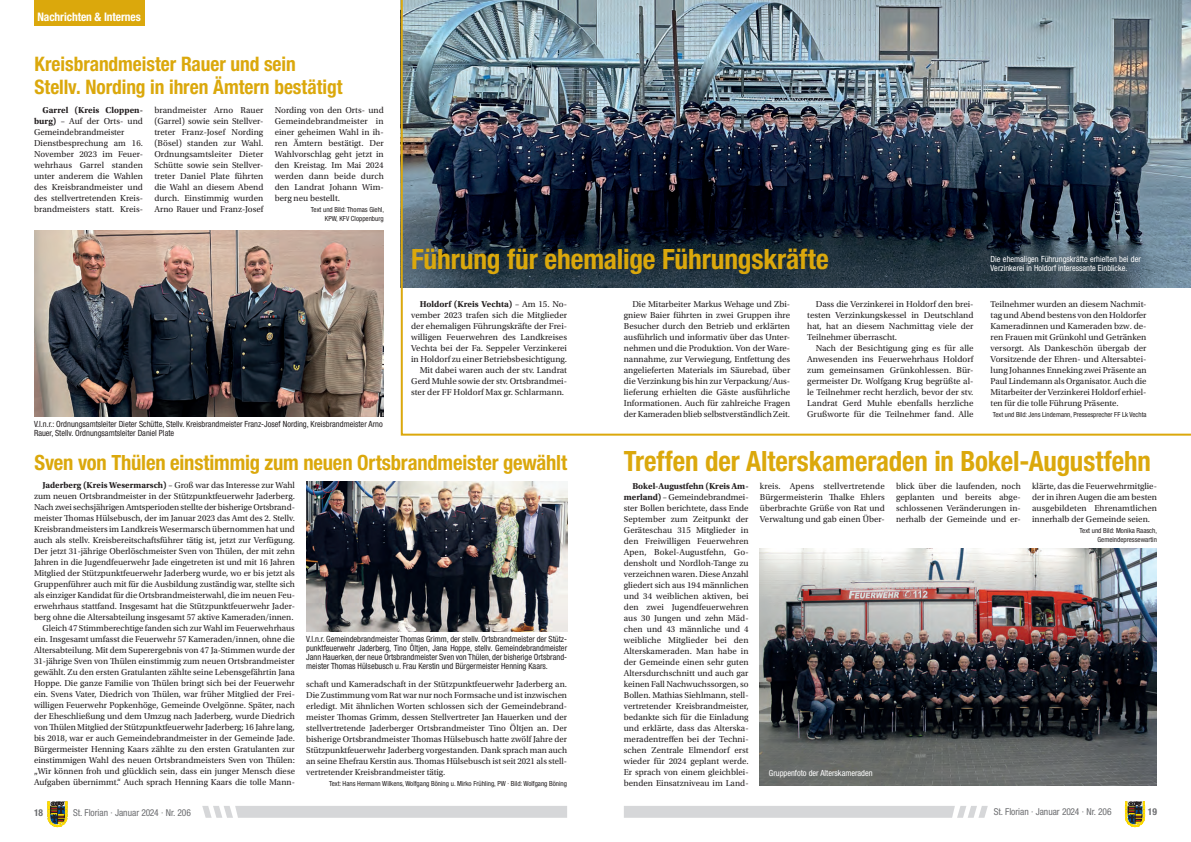
<style>
.page{position:relative;width:1191px;height:842px;background:#fff}
.page>*{position:absolute;margin:0;border:0;box-sizing:border-box;transform-origin:0 0}
.t1{font:700 condensed 28px "Helvetica Neue LT Std";letter-spacing:-.005em;color:#dba80c;scale:.96 1}
.t2{font:700 condensed 28px "Helvetica Neue LT Std";letter-spacing:-.005em;color:#dba80c}
.t3{font:700 condensed 21px "Helvetica Neue LT Std";letter-spacing:-.01em;color:#dba80c}
.t4{font:700 condensed 20px/23px "Helvetica Neue LT Std";letter-spacing:-.005em;color:#dba80c}
.t5{font:700 condensed 11.8px "Helvetica Neue LT Std";letter-spacing:-.005em;color:#fff}
.t6{font:condensed 9.5px "Helvetica Neue LT Std";color:#6c6d70}
.t7{font:700 condensed 9.5px "Helvetica Neue LT Std";color:#6c6d70}
.t8{font:9px/11px "Utopia Std";color:#231f20;text-align:justify}
.t9{font:700 9px "Utopia Std";color:#231f20}
.t10{font:condensed 8.5px/9px "Helvetica Neue LT Std";color:#231f20}
.t11{font:condensed 8.5px/9px "Helvetica Neue LT Std";color:#fff}
.t12{font:condensed 7px/9px "Helvetica Neue LT Std";color:#231f20;text-align:right}
.s1{font-weight:700}
.s2{font-weight:400}
</style>
<div class="page">
<div style="left:202px;top:806px;width:365px;height:12px;background:#d6d7d9"></div>
<div style="left:624px;top:806px;width:363px;height:12px;background:#d6d7d9"></div>
<svg style="left:47px;top:801px;width:20px;height:26px"></svg>
<svg style="left:1125px;top:801px;width:20px;height:26px"></svg>
<div style="left:34px;top:0;width:111px;height:26px;background:#dba80c"></div>
<img style="left:401px;top:0;width:790px;height:436px">
<img style="left:34px;top:231px;width:350px;height:185px">
<img style="left:760px;top:548px;width:397px;height:237px">
<img style="left:306px;top:481px;width:261px;height:150px">
<h3 class="t5" style="left:37px;top:9px;width:105px">Nachrichten &amp; Internes</h3>
<h3 class="t4" style="left:34px;top:52px;width:309px">Kreisbrandmeister Rauer und sein<br>Stellv. Nording in ihren Ämtern bestätigt</h3>
<p class="t8" style="left:34px;top:105px;width:111px;text-align:left;text-indent:9px"><span class="s1">Garrel (Kreis Cloppen&shy;burg)</span> – Auf der Orts- und<br>Gemeindebrandmeister<br>Dienstbesprechung am 16.<br>November 2023 im Feuer&shy;wehrhaus Garrel standen unter anderem die Wahlen des Kreisbrandmeister und des stellvertretenden Kreis&shy;brandmeisters statt. Kreis-</p>
<p class="t8" style="left:154px;top:105px;width:111px">brandmeister Arno Rauer (Garrel) sowie sein Stellver&shy;treter Franz-Josef Nording (Bösel) standen zur Wahl.<br>Ordnungsamtsleiter Dieter Schütte sowie sein Stellver&shy;treter Daniel Plate führten die Wahl an diesem Abend durch. Einstimmig wurden Arno Rauer und Franz-Josef</p>
<p class="t8" style="left:275px;top:105px;width:111px">Nording von den Orts- und Gemeindebrandmeister in einer geheimen Wahl in ih&shy;ren Ämtern bestätigt. Der Wahlvorschlag geht jetzt in den Kreistag. Im Mai 2024 werden dann beide durch den Landrat Johann Wim&shy;berg neu bestellt.</p>
<p class="t12" style="left:311px;top:205px;width:75px">Text und Bild: Thomas Giehl,<br>KPW, KFV Cloppenburg</p>
<p class="t10" style="left:34px;top:420px;width:350px">V.l.n.r.: Ordnungsamtsleiter Dieter Schütte, Stellv. Kreisbrandmeister Franz-Josef Nording, Kreisbrandmeister Arno<br>Rauer, Stellv. Ordnungsamtsleiter Daniel Plate</p>
<h1 class="t2" style="left:411px;top:242px;width:419px">Führung für ehemalige Führungskräfte</h1>
<p class="t11" style="left:990px;top:254px;width:152px">Die ehemaligen Führungskräfte erhielten bei der<br>Verzinkerei in Holdorf interessante Einblicke.</p>
<p class="t9" style="left:420px;top:299px;width:149px">Holdorf (Kreis Vechta) <span class="s2">– Am 15. No-</span></p>
<p class="t8" style="left:411px;top:310px;width:157px">vember 2023 trafen sich die Mitglieder</p>
<p class="t8" style="left:411px;top:321px;width:157px">der ehemaligen Führungskräfte der Frei-</p>
<p class="t8" style="left:411px;top:332px;width:157px">willigen Feuerwehren des Landkreises</p>
<p class="t8" style="left:411px;top:343px;width:157px">Vechta bei der Fa. Seppeler Verzinkerei</p>
<p class="t8" style="left:411px;top:354px;width:157px">in Holdorf zu einer Betriebsbesichtigung.</p>
<p class="t8" style="left:420px;top:365px;width:149px">Mit dabei waren auch der stv. Landrat</p>
<p class="t8" style="left:411px;top:376px;width:157px">Gerd Muhle sowie der stv. Ortsbrandmei-</p>
<p class="t8" style="left:411px;top:387px;width:154px">ster der FF Holdorf Max gr. Schlarmann.</p>
<p class="t8" style="left:624px;top:299px;width:168px;text-indent:9px">Die Mitarbeiter Markus Wehage und Zbi&shy;gniew Baier führten in zwei Gruppen ihre Besucher durch den Betrieb und erklärten ausführlich und informativ über das Unter&shy;nehmen und die Produktion. Von der Ware&shy;nannahme, zur Verwiegung, Entfettung des angelieferten Materials im Säurebad, über die Verzinkung bis hin zur Verpackung/Aus&shy;lieferung erhielten die Gäste ausführliche Informationen. Auch für zahlreiche Fragen der Kameraden blieb selbstverständlich Zeit.</p>
<p class="t8" style="left:807px;top:299px;width:168px;text-indent:9px">Dass die Verzinkerei in Holdorf den brei&shy;testen Verzinkungskessel in Deutschland hat, hat an diesem Nachmittag viele der Teilnehmer überrascht.</p>
<p class="t8" style="left:807px;top:343px;width:168px;text-indent:9px">Nach der Besichtigung ging es für alle Anwesenden ins Feuerwehrhaus Holdorf zum gemeinsamen Grünkohlessen. Bür&shy;germeister Dr. Wolfgang Krug begrüßte al&shy;le Teilnehmer recht herzlich, bevor der stv.<br>Landrat Gerd Muhle ebenfalls herzliche Grußworte für die Teilnehmer fand. Alle</p>
<p class="t8" style="left:990px;top:299px;width:157px">Teilnehmer wurden an diesem Nachmit&shy;tag und Abend bestens von den Holdorfer Kameradinnen und Kameraden bzw. de&shy;ren Frauen mit Grünkohl und Getränken versorgt. Als Dankeschön übergab der Vorsitzende der Ehren- und Altersabtei&shy;lung Johannes Enneking zwei Präsente an Paul Lindemann als Organisator. Auch die Mitarbeiter der Verzinkerei Holdorf erhiel&shy;ten für die tolle Führung Präsente.</p>
<p class="t12" style="left:993px;top:410px;width:155px">Text und Bild: Jens Lindemann, Pressesprecher FF Lk Vechta</p>
<h2 class="t3" style="left:34px;top:450px;width:534px">Sven von Thülen einstimmig zum neuen Ortsbrandmeister gewählt</h2>
<p class="t8" style="left:34px;top:480px;width:262px;text-align:right"><span class="s1">Jaderberg (Kreis Wesermarsch)</span> – Groß war das Interesse zur Wahl zum neuen Ortsbrandmeister in der Stützpunktfeuerwehr Jaderberg.<br>Nach zwei sechsjährigen Amtsperioden stellte der bisherige Ortsbrand&shy;meister Thomas Hülsebusch, der im Januar 2023 das Amt des 2. Stellv.<br>Kreisbrandmeisters im Landkreis Wesermarsch übernommen hat und auch als stellv. Kreisbereitschaftsführer tätig ist, jetzt zur Verfügung.<br>Der jetzt 31-jährige Oberlöschmeister Sven von Thülen, der mit zehn Jahren in die Jugendfeuerwehr Jade eingetreten ist und mit 16 Jahren Mitglied der Stützpunktfeuerwehr Jaderberg wurde, wo er bis jetzt als Gruppenführer auch mit für die Ausbildung zuständig war, stellte sich als einziger Kandidat für die Ortsbrandmeisterwahl, die im neuen Feu&shy;erwehrhaus stattfand. Insgesamt hat die Stützpunktfeuerwehr Jader&shy;berg ohne die Altersabteilung insgesamt 57 aktive Kameraden/innen.<br>Gleich 47 Stimmberechtige fanden sich zur Wahl im Feuerwehrhaus ein. Insgesamt umfasst die Feuerwehr 57 Kameraden/innen, ohne die Altersabteilung. Mit dem Superergebnis von 47 Ja-Stimmen wurde der 31-jährige Sven von Thülen einstimmig zum neuen Ortsbrandmeister gewählt. Zu den ersten Gratulanten zählte seine Lebensgefährtin Jana Hoppe. Die ganze Familie von Thülen bringt sich bei der Feuerwehr ein. Svens Vater, Diedrich von Thülen, war früher Mitglied der Frei&shy;willigen Feuerwehr Popkenhöge, Gemeinde Ovelgönne. Später, nach der Eheschließung und dem Umzug nach Jaderberg, wurde Diedrich von Thülen Mitglied der Stützpunktfeuerwehr Jaderberg; 16 Jahre lang, bis 2018, war er auch Gemeindebrandmeister in der Gemeinde Jade.<br>Bürgermeister Henning Kaars zählte zu den ersten Gratulanten zur einstimmigen Wahl des neuen Ortsbrandmeisters Sven von Thülen: „Wir können froh und glücklich sein, dass ein junger Mensch diese Aufgaben übernimmt.“ Auch sprach Henning Kaars die tolle Mann-</p>
<p class="t10" style="left:306px;top:634px;width:262px;text-align:justify">V.l.n.r. Gemeindebrandmeister Thomas Grimm, der stellv. Ortsbrandmeister der Stütz&shy;punktfeuerwehr Jaderberg, Tino Öltjen, Jana Hoppe, stellv. Gemeindebrandmeister Jann Hauerken, der neue Ortsbrandmeister Sven von Thülen, der bisherige Ortsbrand&shy;meister Thomas Hülsebusch u. Frau Kerstin und Bürgermeister Henning Kaars.</p>
<p class="t8" style="left:306px;top:679px;width:262px">schaft und Kameradschaft in der Stützpunktfeuerwehr Jaderberg an.<br>Die Zustimmung vom Rat war nur noch Formsache und ist inzwischen erledigt. Mit ähnlichen Worten schlossen sich der Gemeindebrand&shy;meister Thomas Grimm, dessen Stellvertreter Jan Hauerken und der stellvertretende Jaderberger Ortsbrandmeister Tino Öltjen an. Der bisherige Ortsbrandmeister Thomas Hülsebusch hatte zwölf Jahre der Stützpunktfeuerwehr Jaderberg vorgestanden. Dank sprach man auch an seine Ehefrau Kerstin aus. Thomas Hülsebusch ist seit 2021 als stell&shy;vertretender Kreisbrandmeister tätig.</p>
<p class="t12" style="left:329px;top:779px;width:239px">Text: Hans Hermann Wilkens, Wolfgang Böning u. Mirko Frühling, PW · Bild: Wolfgang Böning</p>
<h1 class="t1" style="left:624px;top:444px;width:550px">Treffen der Alterskameraden in Bokel-Augustfehn</h1>
<p class="t8" style="left:624px;top:481px;width:126px;text-indent:9px"><span class="s1">Bokel-Augustfehn (Kreis Am&shy;merland)</span> – Gemeindebrandmei&shy;ster Bollen berichtete, dass Ende September zum Zeitpunkt der Geräteschau 315 Mitglieder in den Freiwilligen Feuerwehren Apen, Bokel-Augustfehn, Go&shy;densholt und Nordloh-Tange zu verzeichnen waren. Diese Anzahl gliedert sich aus 194 männlichen und 34 weiblichen aktiven, bei den zwei Jugendfeuerwehren aus 30 Jungen und zehn Mäd&shy;chen und 43 männliche und 4 weibliche Mitglieder bei den Alterskameraden. Man habe in der Gemeinde einen sehr guten Altersdurchschnitt und auch gar keinen Fall Nachwuchssorgen, so Bollen. Mathias Siehlmann, stell&shy;vertretender Kreisbrandmeister, bedankte sich für die Einladung und erklärte, dass das Alterska&shy;meradentreffen bei der Techni&shy;schen Zentrale Elmendorf erst wieder für 2024 geplant werde.<br>Er sprach von einem gleichblei&shy;benden Einsatzniveau im Land-</p>
<p class="t8" style="left:760px;top:481px;width:126px">kreis. Apens stellvertretende Bürgermeisterin Thalke Ehlers überbrachte Grüße von Rat und Verwaltung und gab einen Über-</p>
<p class="t8" style="left:896px;top:481px;width:126px">blick über die laufenden, noch geplanten und bereits abge&shy;schlossenen Veränderungen in&shy;nerhalb der Gemeinde und er-</p>
<p class="t8" style="left:1032px;top:481px;width:126px">klärte, das die Feuerwehrmitglie&shy;der in ihren Augen die am besten ausgebildeten Ehrenamtlichen innerhalb der Gemeinde seien.</p>
<p class="t12" style="left:1079px;top:526px;width:79px">Text und Bild: Monika Raasch,<br>Gemeindepressewartin</p>
<p class="t11" style="left:769px;top:768px;width:105px">Gruppenfoto der Alterskameraden</p>
<p class="t7" style="left:34px;top:806px;width:11px">18</p>
<p class="t6" style="left:73px;top:807px;width:119px">St. Florian · Januar 2024 · Nr. 206</p>
<p class="t6" style="left:993px;top:806px;width:119px">St. Florian · Januar 2024 · Nr. 206</p>
<p class="t7" style="left:1147px;top:806px;width:11px">19</p>
</div>
